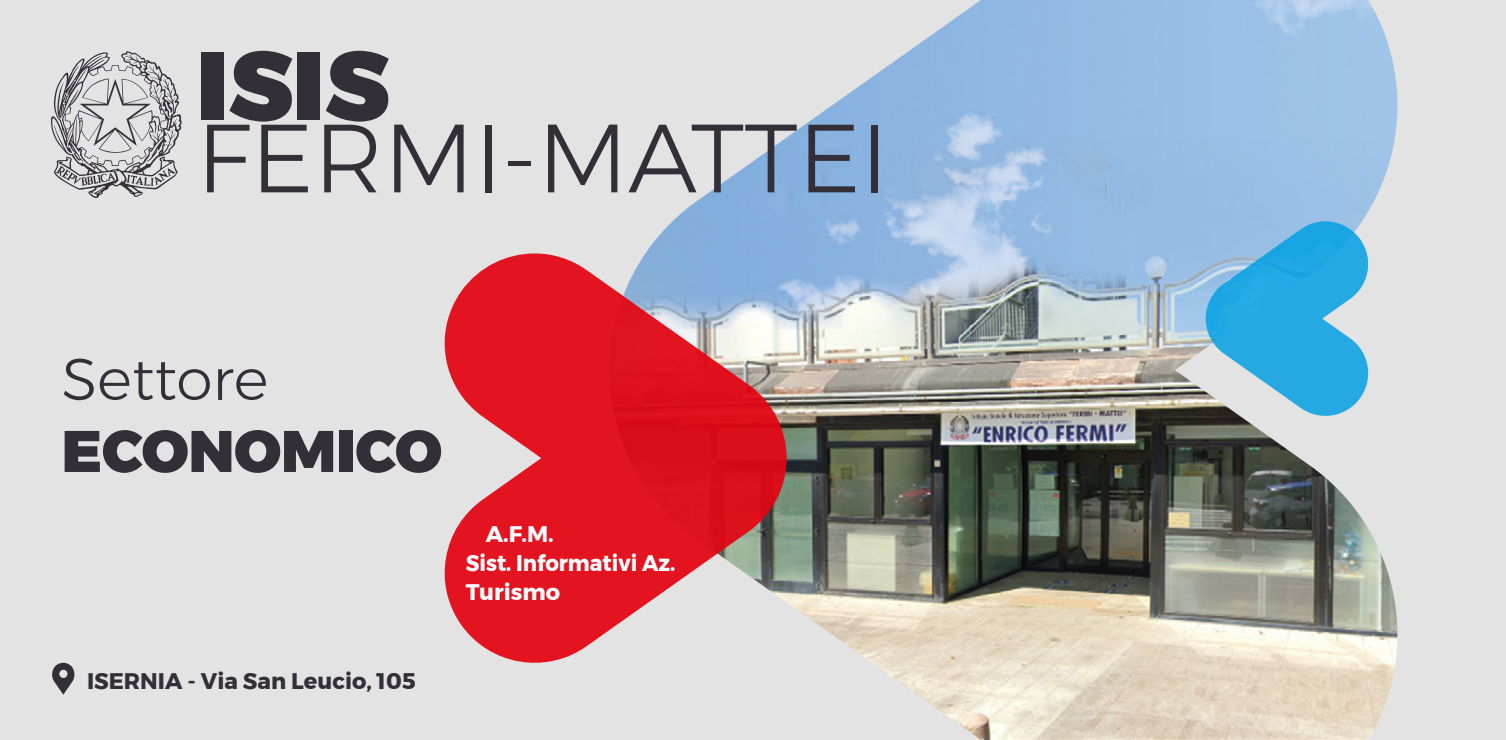
<style>
.page{position:relative;width:1506px;height:740px;background:#fff}
.page>*{position:absolute;margin:0;border:0;box-sizing:border-box;transform-origin:0 0}
.t1{font:300 96.75px "Montserrat";color:#332f39}
.t2{font:900 96.75px "Montserrat";color:#332f39}
.t3{font:900 58.5px "Montserrat";color:#332f39}
.t4{font:300 58.5px "Montserrat";color:#332f39}
.t5{font:700 22.5px/29.2px "Montserrat";color:#fff}
.t6{font:700 22.5px "Montserrat";color:#332f39}
</style>
<div class="page">
<div style="left:0;top:0;width:1505px;height:740px;background:#e3e3e3"></div>
<img style="left:646px;top:0;width:752px;height:740px">
<svg style="left:444px;top:253px;width:342px;height:410px;fill:#e31320"></svg>
<svg style="left:1205px;top:221px;width:162px;height:195px"></svg>
<svg style="left:51px;top:51px;width:131px;height:147px"></svg>
<svg style="left:52px;top:663px;width:23px;height:32px"></svg>
<h1 class="t2" style="left:196px;top:6px;width:194px">ISIS</h1>
<h1 class="t1" style="left:196px;top:85px;width:693px">FERMI-MATTEI</h1>
<h2 class="t4" style="left:62px;top:335px;width:208px">Settore</h2>
<h2 class="t3" style="left:62px;top:403px;width:382px">ECONOMICO</h2>
<p class="t5" style="left:466px;top:519px;width:211px;text-indent:20px">A.F.M.<br>Sist. Informativi Az.<br>Turismo</p>
<p class="t6" style="left:87px;top:663px;width:330px">ISERNIA - Via San Leucio, 105</p>
</div>
